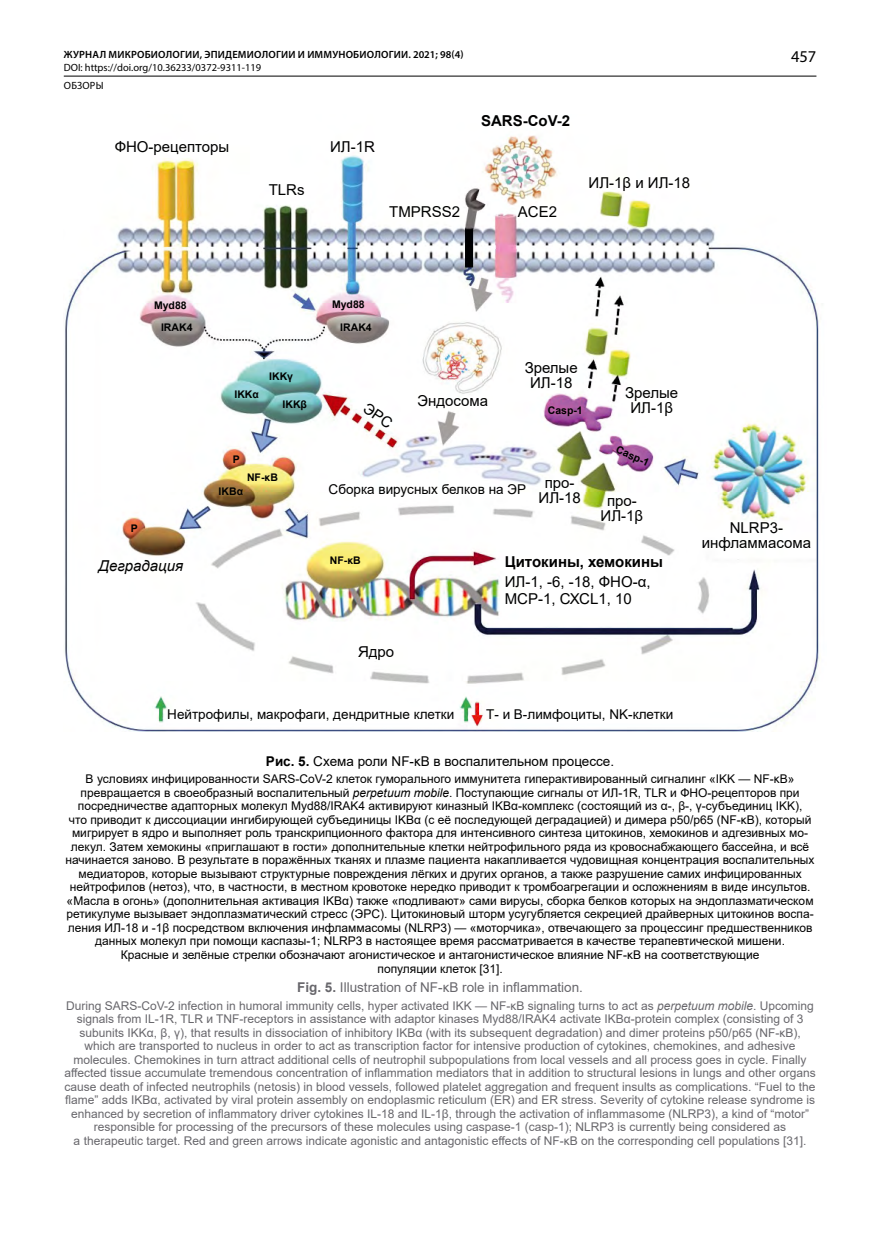
<style>
.page{position:relative;width:893px;height:1234px;background:#fff}
.page>*{position:absolute;margin:0;border:0;box-sizing:border-box;transform-origin:0 0}
.t1{font:16.5px "Myriad Pro";color:#000}
.t2{font:15px/15px "Arial";color:#000;text-align:center}
.t3{font:700 15px "Arial";color:#000}
.t4{font:italic 15px "Arial";color:#000}
.t5{font:13.5px "Arial";color:#000}
.t6{font:13.5px "Arial";color:#68676c}
.t7{font:12px/13.5px "Arial";color:#000;text-align:center}
.t8{font:12px/13.5px "Arial";color:#68676c;text-align:center}
.t9{font:700 10.5px "Arial";color:#000}
.t10{font:600 10.5px "Myriad Pro";letter-spacing:.02em;color:#000}
.t11{font:10.5px/17.7px "Myriad Pro";color:#000}
.s1{font-weight:700}
.s2{font-style:italic}
</style>
<div class="page">
<hr style="left:64px;top:76px;width:752px;height:1px;background:#000">
<img style="left:65px;top:135px;width:755px;height:596px">
<svg style="left:362px;top:402px;width:32px;height:26px"></svg>
<p class="t10" style="left:64px;top:48px;width:401px">ЖУРНАЛ МИКРОБИОЛОГИИ, ЭПИДЕМИОЛОГИИ И ИММУНОБИОЛОГИИ. 2021; 98(4)</p>
<p class="t11" style="left:64px;top:59px;width:199px">DOI: https://doi.org/10.36233/0372-9311-119<br>ОБЗОРЫ</p>
<p class="t2" style="left:115px;top:139px;width:116px">ФНО-рецепторы</p>
<p class="t2" style="left:330px;top:139px;width:46px">ИЛ-1R</p>
<p class="t3" style="left:481px;top:110px;width:91px">SARS-CoV-2</p>
<p class="t2" style="left:269px;top:182px;width:37px">TLRs</p>
<p class="t2" style="left:589px;top:175px;width:103px">ИЛ-1β и ИЛ-18</p>
<p class="t2" style="left:389px;top:204px;width:72px">TMPRSS2</p>
<p class="t2" style="left:518px;top:204px;width:41px">ACE2</p>
<p class="t9" style="left:154px;top:298px;width:34px">Myd88</p>
<p class="t9" style="left:332px;top:297px;width:34px">Myd88</p>
<p class="t9" style="left:161px;top:320px;width:33px">IRAK4</p>
<p class="t9" style="left:340px;top:320px;width:33px">IRAK4</p>
<p class="t9" style="left:234px;top:386px;width:26px">IKKα</p>
<p class="t9" style="left:269px;top:368px;width:25px">IKKγ</p>
<p class="t9" style="left:283px;top:396px;width:26px">IKKβ</p>
<p class="t9" style="left:233px;top:452px;width:9px">P</p>
<p class="t2" style="left:417px;top:393px;width:72px">Эндосома</p>
<p class="t2" style="left:525px;top:359px;width:55px">Зрелые<br>ИЛ-18</p>
<p class="t9" style="left:548px;top:403px;width:37px">Casp-1</p>
<p class="t2" style="left:625px;top:384px;width:55px">Зрелые<br>ИЛ-1β</p>
<p class="t9" style="left:620px;top:442px;width:37px;rotate:24deg">Casp-1</p>
<h1 class="t1" style="left:791px;top:47px;width:27px">457</h1>
<p class="t9" style="left:247px;top:470px;width:32px">NF-κB</p>
<p class="t2" style="left:539px;top:474px;width:44px">про-<br>ИЛ-18</p>
<p class="t5" style="left:329px;top:480px;width:199px">Сборка вирусных белков на ЭР</p>
<p class="t9" style="left:219px;top:484px;width:26px">IKBα</p>
<p class="t2" style="left:601px;top:492px;width:44px">про-<br>ИЛ-1β</p>
<p class="t9" style="left:131px;top:520px;width:9px">P</p>
<p class="t2" style="left:702px;top:520px;width:111px">NLRP3- инфламмасома</p>
<p class="t4" style="left:99px;top:556px;width:86px">Деградация</p>
<p class="t9" style="left:330px;top:553px;width:32px">NF-κB</p>
<p class="t2" style="left:358px;top:643px;width:38px">Ядро</p>
<p class="t3" style="left:505px;top:550px;width:160px">Цитокины, хемокины</p>
<p class="t2" style="left:505px;top:573px;width:147px;line-height:16.5px;text-align:left">ИЛ-1, -6, -18, ФНО-α,<br>МСР-1, СХСL1, 10</p>
<p class="t5" style="left:167px;top:705px;width:289px">Нейтрофилы, макрофаги, дендритные клетки</p>
<p class="t5" style="left:486px;top:705px;width:189px">Т- и В-лимфоциты, NK-клетки</p>
<p class="t5" style="left:266px;top:751px;width:350px"><span class="s1">Рис. 5.</span> Схема роли NF-κB в воспалительном процессе.</p>
<p class="t7" style="left:66px;top:772px;width:750px">В условиях инфицированности SARS-CoV-2 клеток гуморального иммунитета гиперактивированный сигналинг «IKK — NF-κB» превращается в своеобразный воспалительный <span class="s2">perpetuum mobile</span>. Поступающие сигналы от ИЛ-1R, TLR и ФНО-рецепторов при посредничестве адапторных молекул Myd88/IRAK4 активируют киназный IKBα-комплекс (состоящий из α-, β-, γ-субъединиц IKK),<br>что приводит к диссоциации ингибирующей субъединицы IKBα (с её последующей деградацией) и димера p50/p65 (NF-κB), который мигрирует в ядро и выполняет роль транскрипционного фактора для интенсивного синтеза цитокинов, хемокинов и адгезивных мо&shy;лекул. Затем хемокины «приглашают в гости» дополнительные клетки нейтрофильного ряда из кровоснабжающего бассейна, и всё начинается заново. В результате в поражённых тканях и плазме пациента накапливается чудовищная концентрация воспалительных медиаторов, которые вызывают структурные повреждения лёгких и других органов, а также разрушение самих инфицированных нейтрофилов (нетоз), что, в частности, в местном кровотоке нередко приводит к тромбоагрегации и осложнениям в виде инсультов. «Масла в огонь» (дополнительная активация IKBα) также «подливают» сами вирусы, сборка белков которых на эндоплазматическом ретикулуме вызывает эндоплазматический стресс (ЭРС). Цитокиновый шторм усугубляется секрецией драйверных цитокинов воспа&shy;ления ИЛ-18 и -1β посредством включения инфламмасомы (NLRP3) — «моторчика», отвечающего за процессинг предшественников данных молекул при помощи каспазы-1; NLRP3 в настоящее время рассматривается в качестве терапевтической мишени.<br>Красные и зелёные стрелки обозначают агонистическое и антагонистическое влияние NF-κB на соответствующие<br>популяции клеток [31].</p>
<p class="t6" style="left:297px;top:977px;width:287px"><span class="s1">Fig. 5.</span> Illustration of NF-κB role in inflammation.</p>
<p class="t8" style="left:64px;top:998px;width:753px">During SARS-CoV-2 infection in humoral immunity cells, hyper activated IKK — NF-κB signaling turns to act as <span class="s2">perpetuum mobile</span>. Upcoming signals from IL-1R, TLR и TNF-receptors in assistance with adaptor kinases Myd88/IRAK4 activate IKBα-protein complex (consisting of 3 subunits IKKα, β, γ), that results in dissociation of inhibitory IKBα (with its subsequent degradation) and dimer proteins p50/p65 (NF-κB), which are transported to nucleus in order to act as transcription factor for intensive production of cytokines, chemokines, and adhesive molecules. Chemokines in turn attract additional cells of neutrophil subpopulations from local vessels and all process goes in cycle. Finally affected tissue accumulate tremendous concentration of inflammation mediators that in addition to structural lesions in lungs and other organs cause death of infected neutrophils (netosis) in blood vessels, followed platelet aggregation and frequent insults as complications. “Fuel to the flame” adds IKBα, activated by viral protein assembly on endoplasmic reticulum (ER) and ER stress. Severity of cytokine release syndrome is enhanced by secretion of inflammatory driver cytokines IL-18 and IL-1β, through the activation of inflammasome (NLRP3), a kind of “motor” responsible for processing of the precursors of these molecules using caspase-1 (casp-1); NLRP3 is currently being considered as<br>a therapeutic target. Red and green arrows indicate agonistic and antagonistic effects of NF-κB on the corresponding cell populations [31].</p>
</div>
